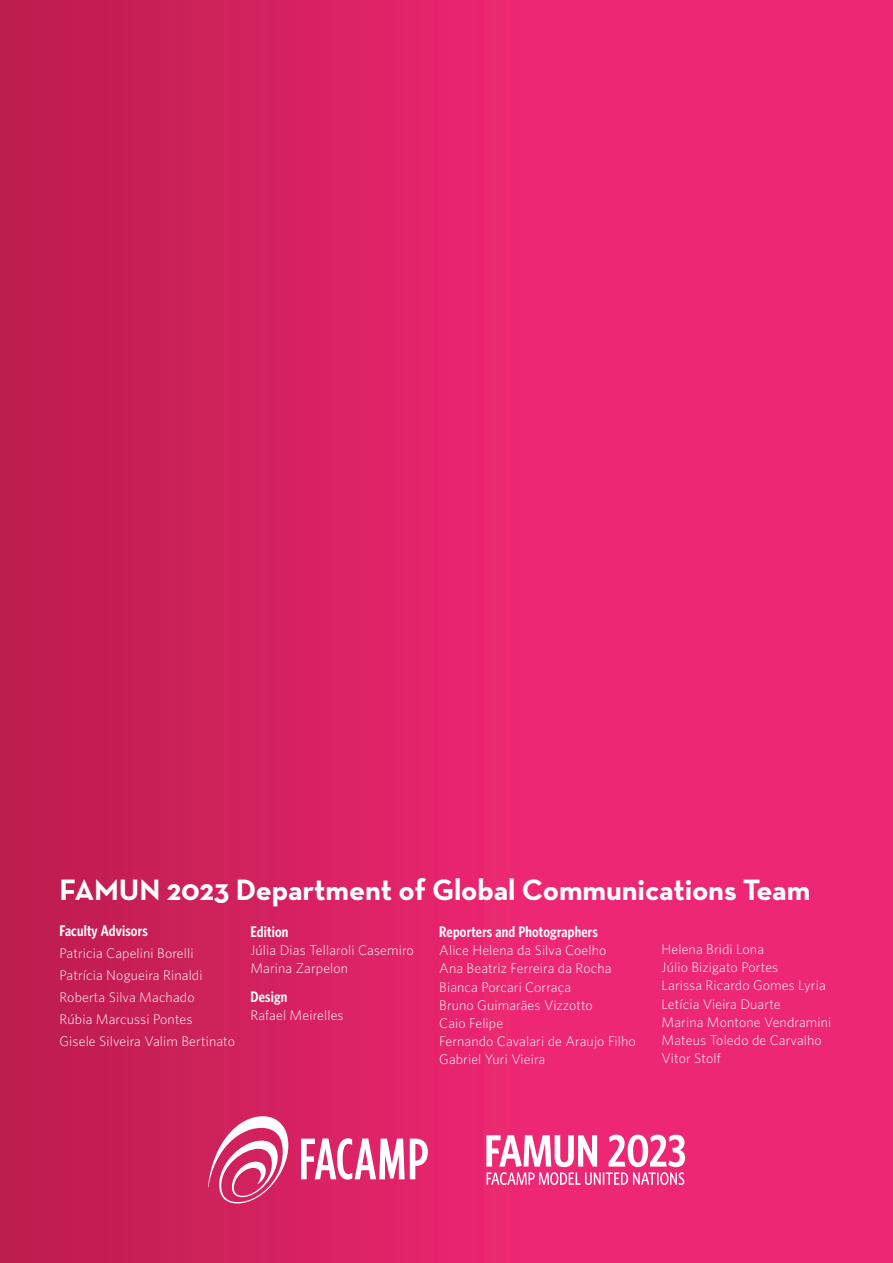
<style>
.page{position:relative;width:893px;height:1263px;background:#fff}
.page>*{position:absolute;margin:0;border:0;box-sizing:border-box;transform-origin:0 0}
.t1{font:700 30px "Neutra Text";letter-spacing:-.005em;color:#fff}
.t2{font:600 15.3px "Whitney Condensed";letter-spacing:.01em;color:#fff}
.t3{font:300 13.95px/18.1px "Whitney";letter-spacing:.01em;color:#fff}
</style>
<div class="page">
<div style="left:0;top:1px;width:893px;height:1261px;background:linear-gradient(to right,#c31e52,#fa297f)"></div>
<svg style="left:486px;top:1135px;width:199px;height:50px"></svg>
<svg style="left:208px;top:1116px;width:80px;height:87px"></svg>
<svg style="left:301px;top:1138px;width:127px;height:41px"></svg>
<h1 class="t1" style="left:60px;top:870px;width:752px">FAMUN 2023 Department of Global Communications Team</h1>
<p class="t2" style="left:60px;top:921px;width:90px">Faculty Advisors</p>
<p class="t3" style="left:60px;top:942px;width:177px;line-height:22px">Patricia Capelini Borelli<br>Patrícia Nogueira Rinaldi<br>Roberta Silva Machado<br>Rúbia Marcussi Pontes<br>Gisele Silveira Valim Bertinato</p>
<p class="t2" style="left:250px;top:922px;width:39px">Edition</p>
<p class="t3" style="left:250px;top:941px;width:165px">Júlia Dias Tellaroli Casemiro<br>Marina Zarpelon</p>
<p class="t2" style="left:250px;top:987px;width:38px">Design</p>
<p class="t3" style="left:250px;top:1006px;width:95px">Rafael Meirelles</p>
<p class="t2" style="left:439px;top:922px;width:160px">Reporters and Photographers</p>
<p class="t3" style="left:439px;top:941px;width:198px">Alice Helena da Silva Coelho<br>Ana Beatriz Ferreira da Rocha<br>Bianca Porcari Corraça<br>Bruno Guimarães Vizzotto<br>Caio Felipe<br>Fernando Cavalari de Araujo Filho<br>Gabriel Yuri Vieira</p>
<p class="t3" style="left:661px;top:940px;width:171px">Helena Bridi Lona<br>Júlio Bizigato Portes<br>Larissa Ricardo Gomes Lyria<br>Letícia Vieira Duarte<br>Marina Montone Vendramini<br>Mateus Toledo de Carvalho<br>Vitor Stolf</p>
</div>
